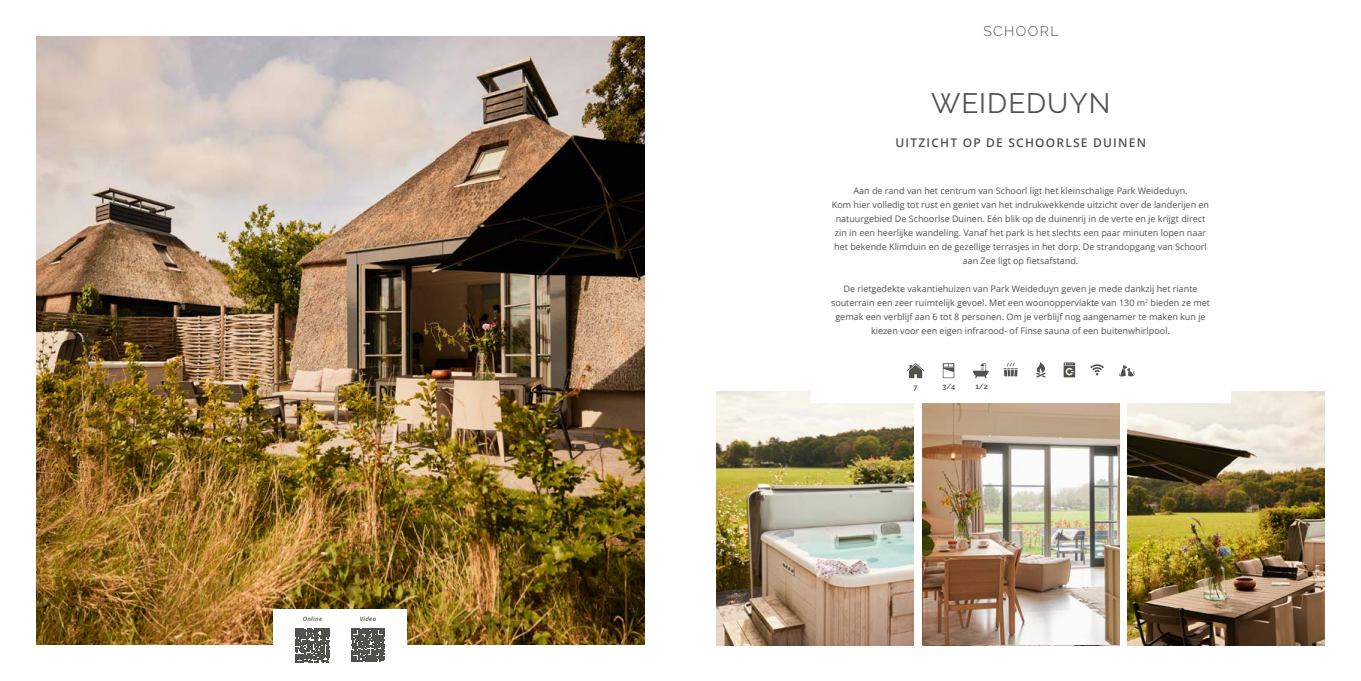
<style>
.page{position:relative;width:1361px;height:681px;background:#fff}
.page>*{position:absolute;margin:0;border:0;box-sizing:border-box;transform-origin:0 0}
.t1{font:28px "Raleway";letter-spacing:.04em;color:#50534c}
.t2{font:300 14px "Raleway";letter-spacing:.1em;color:#50534c}
.t3{font:600 12px "Open Sans";letter-spacing:.1em;color:#50534c}
.t4{font:9px/14px "Open Sans";color:#50534c;text-align:center}
.t5{font:600 7.6px "Raleway";color:#50534c}
.t6{font:600 7.5px "Raleway";color:#50534c}
.t7{font:italic 600 6px "Open Sans";letter-spacing:.05em;color:#50534c}
</style>
<div class="page">
<img style="left:36px;top:36px;width:608px;height:608px">
<img style="left:922px;top:403px;width:197px;height:241px">
<img style="left:716px;top:391px;width:197px;height:253px">
<img style="left:1128px;top:391px;width:197px;height:253px">
<div style="left:811px;top:376px;width:419px;height:27px;background:#fff"></div>
<svg style="left:943px;top:363px;width:11px;height:15px"></svg>
<svg style="left:973px;top:362px;width:15px;height:16px"></svg>
<svg style="left:1003px;top:362px;width:14px;height:14px"></svg>
<svg style="left:1036px;top:362px;width:9px;height:15px"></svg>
<svg style="left:1063px;top:362px;width:12px;height:15px"></svg>
<svg style="left:1090px;top:364px;width:14px;height:11px"></svg>
<svg style="left:1119px;top:364px;width:15px;height:13px"></svg>
<svg style="left:907px;top:363px;width:17px;height:15px"></svg>
<div style="left:274px;top:609px;width:133px;height:71px;background:#fff"></div>
<svg style="left:295px;top:628px;width:34px;height:34px"></svg>
<svg style="left:351px;top:628px;width:34px;height:33px"></svg>
<p class="t7" style="left:303px;top:614px;width:21px">Online</p>
<p class="t7" style="left:360px;top:614px;width:18px">Video</p>
<h2 class="t2" style="left:983px;top:23px;width:77px">SCHOORL</h2>
<h1 class="t1" style="left:931px;top:87px;width:181px">WEIDEDUYN</h1>
<h3 class="t3" style="left:895px;top:134px;width:252px">UITZICHT OP DE SCHOORLSE DUINEN</h3>
<p class="t4" style="left:832px;top:183px;width:379px">Aan de rand van het centrum van Schoorl ligt het kleinschalige Park Weideduyn.<br>Kom hier volledig tot rust en geniet van het indrukwekkende uitzicht over de landerijen en natuurgebied De Schoorlse Duinen. Eén blik op de duinenrij in de verte en je krijgt direct zin in een heerlijke wandeling. Vanaf het park is het slechts een paar minuten lopen naar het bekende Klimduin en de gezellige terrasjes in het dorp. De strandopgang van Schoorl aan Zee ligt op fietsafstand.</p>
<p class="t4" style="left:831px;top:281px;width:380px">De rietgedekte vakantiehuizen van Park Weideduyn geven je mede dankzij het riante souterrain een zeer ruimtelijk gevoel. Met een woonoppervlakte van 130 m<sup>2</sup> bieden ze met gemak een verblijf aan 6 tot 8 personen. Om je verblijf nog aangenamer te maken kun je kiezen voor een eigen infrarood- of Finse sauna of een buitenwhirlpool.</p>
<p class="t5" style="left:913px;top:383px;width:6px">7</p>
<p class="t6" style="left:942px;top:382px;width:15px">3/4</p>
<p class="t6" style="left:975px;top:382px;width:14px">1/2</p>
</div>
